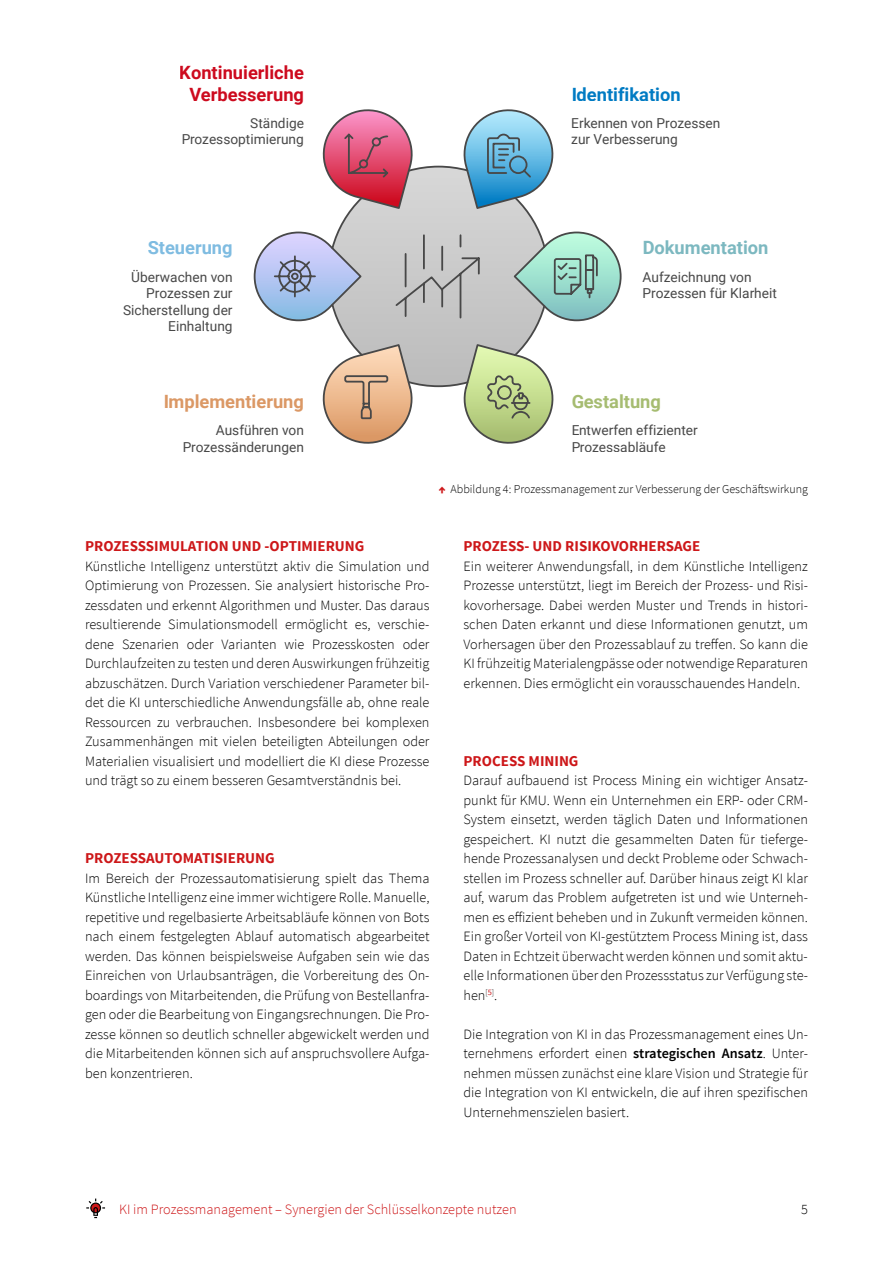
<style>
.page{position:relative;width:893px;height:1263px;background:#fff}
.page>*{position:absolute;margin:0;border:0;box-sizing:border-box;transform-origin:0 0}
.t1{font:700 18.3px/21.9px "Roboto";color:#cd0a1e;text-align:center}
.t2{font:700 18.3px "Roboto";color:#db9865}
.t3{font:700 18.3px "Roboto";color:#007bc3}
.t4{font:700 18.3px "Roboto";color:#7cb8c0}
.t5{font:700 18.3px "Roboto";color:#a6bc71}
.t6{font:700 18.3px "Roboto";color:#7fbce1}
.t7{font:700 15px "Source Sans Pro";color:#cd1719}
.t8{font:300 14.25px/19.5px "Source Sans Pro";color:#000;text-align:justify}
.t9{font:300 14.25px "Source Sans Pro";color:#cd1719}
.t10{font:13.65px/16.5px "Roboto";color:#484848}
.t11{font:300 12px "Source Sans Pro";color:#000}
.s1{font-weight:900;color:#cd1719}
.s2{font-weight:600}
</style>
<div class="page">
<svg style="left:337px;top:165px;width:203px;height:223px;background:#c8c8c8"></svg>
<svg style="left:322px;top:109px;width:92px;height:101px"></svg>
<svg style="left:462px;top:109px;width:92px;height:101px"></svg>
<svg style="left:394px;top:233px;width:87px;height:86px;background:#bebebe"></svg>
<svg style="left:253px;top:231px;width:110px;height:91px;background:#b7c1db"></svg>
<svg style="left:322px;top:343px;width:91px;height:101px"></svg>
<svg style="left:463px;top:343px;width:91px;height:101px"></svg>
<svg style="left:512px;top:231px;width:110px;height:91px;background:#a9cec5"></svg>
<svg style="left:86px;top:1198px;width:19px;height:20px"></svg>
<p class="t1" style="left:180px;top:61px;width:126px">Kontinuierliche<br>Verbesserung</p>
<p class="t3" style="left:571px;top:81px;width:111px">Identifikation</p>
<p class="t10" style="left:181px;top:114px;width:124px;text-align:right">Ständige<br>Prozessoptimierung</p>
<p class="t10" style="left:571px;top:114px;width:151px">Erkennen von Prozessen zur Verbesserung</p>
<p class="t6" style="left:148px;top:235px;width:87px">Steuerung</p>
<p class="t4" style="left:643px;top:235px;width:127px">Dokumentation</p>
<p class="t10" style="left:123px;top:268px;width:111px;text-align:right">Überwachen von<br>Prozessen zur<br>Sicherstellung der<br>Einhaltung</p>
<p class="t10" style="left:643px;top:268px;width:136px">Aufzeichnung von<br>Prozessen für Klarheit</p>
<p class="t2" style="left:163px;top:389px;width:142px">Implementierung</p>
<p class="t5" style="left:571px;top:389px;width:91px">Gestaltung</p>
<p class="t10" style="left:182px;top:422px;width:123px;text-align:right">Ausführen von<br>Prozessänderungen</p>
<p class="t11" style="left:438px;top:482px;width:371px"><span class="s1">↑</span> Abbildung 4: Prozessmanagement zur Verbesserung der Geschäftswirkung</p>
<p class="t10" style="left:571px;top:422px;width:128px">Entwerfen effizienter<br>Prozessabläufe</p>
<p class="t7" style="left:85px;top:537px;width:281px">PROZESSSIMULATION UND -OPTIMIERUNG</p>
<p class="t8" style="left:85px;top:556px;width:346px">Künstliche Intelligenz unterstützt aktiv die Simulation und Optimierung von Prozessen. Sie analysiert historische Pro&shy;zessdaten und erkennt Algorithmen und Muster. Das daraus resultierende Simulationsmodell ermöglicht es, verschie&shy;dene Szenarien oder Varianten wie Prozesskosten oder Durchlaufzeiten zu testen und deren Auswirkungen frühzeitig abzuschätzen. Durch Variation verschiedener Parameter bil&shy;det die KI unterschiedliche Anwendungsfälle ab, ohne reale Ressourcen zu verbrauchen. Insbesondere bei komplexen Zusammenhängen mit vielen beteiligten Abteilungen oder Materialien visualisiert und modelliert die KI diese Prozesse und trägt so zu einem besseren Gesamtverständnis bei.</p>
<p class="t7" style="left:85px;top:849px;width:191px">PROZESSAUTOMATISIERUNG</p>
<p class="t8" style="left:85px;top:868px;width:346px">Im Bereich der Prozessautomatisierung spielt das Thema Künstliche Intelligenz eine immer wichtigere Rolle. Manuelle, repetitive und regelbasierte Arbeitsabläufe können von Bots nach einem festgelegten Ablauf automatisch abgearbeitet werden. Das können beispielsweise Aufgaben sein wie das Einreichen von Urlaubsanträgen, die Vorbereitung des On&shy;boardings von Mitarbeitenden, die Prüfung von Bestellanfra&shy;gen oder die Bearbeitung von Eingangsrechnungen. Die Pro&shy;zesse können so deutlich schneller abgewickelt werden und die Mitarbeitenden können sich auf anspruchsvollere Aufga&shy;ben konzentrieren.</p>
<p class="t7" style="left:463px;top:537px;width:238px">PROZESS- UND RISIKOVORHERSAGE</p>
<p class="t8" style="left:463px;top:556px;width:346px">Ein weiterer Anwendungsfall, in dem Künstliche Intelligenz Prozesse unterstützt, liegt im Bereich der Prozess- und Risi&shy;kovorhersage. Dabei werden Muster und Trends in histori&shy;schen Daten erkannt und diese Informationen genutzt, um Vorhersagen über den Prozessablauf zu treffen. So kann die KI frühzeitig Materialengpässe oder notwendige Reparaturen erkennen. Dies ermöglicht ein vorausschauendes Handeln.</p>
<p class="t7" style="left:463px;top:751px;width:117px">PROCESS MINING</p>
<p class="t8" style="left:463px;top:771px;width:346px">Darauf aufbauend ist Process Mining ein wichtiger Ansatz&shy;punkt für KMU. Wenn ein Unternehmen ein ERP- oder CRM-System einsetzt, werden täglich Daten und Informationen gespeichert. KI nutzt die gesammelten Daten für tieferge&shy;hende Prozessanalysen und deckt Probleme oder Schwach&shy;stellen im Prozess schneller auf. Darüber hinaus zeigt KI klar auf, warum das Problem aufgetreten ist und wie Unterneh&shy;men es effizient beheben und in Zukunft vermeiden können.<br>Ein großer Vorteil von KI-gestütztem Process Mining ist, dass Daten in Echtzeit überwacht werden können und somit aktu&shy;elle Informationen über den Prozessstatus zur Verfügung ste&shy;hen<sup>[</sup><sup>5</sup><sup>]</sup>.</p>
<p class="t8" style="left:463px;top:1024px;width:346px">Die Integration von KI in das Prozessmanagement eines Un&shy;ternehmens erfordert einen <span class="s2">strategischen Ansatz</span>. Unter&shy;nehmen müssen zunächst eine klare Vision und Strategie für die Integration von KI entwickeln, die auf ihren spezifischen Unternehmenszielen basiert.</p>
<p class="t9" style="left:119px;top:1201px;width:399px">KI im Prozessmanagement – Synergien der Schlüsselkonzepte nutzen</p>
<p class="t8" style="left:801px;top:1200px;width:8px">5</p>
</div>
